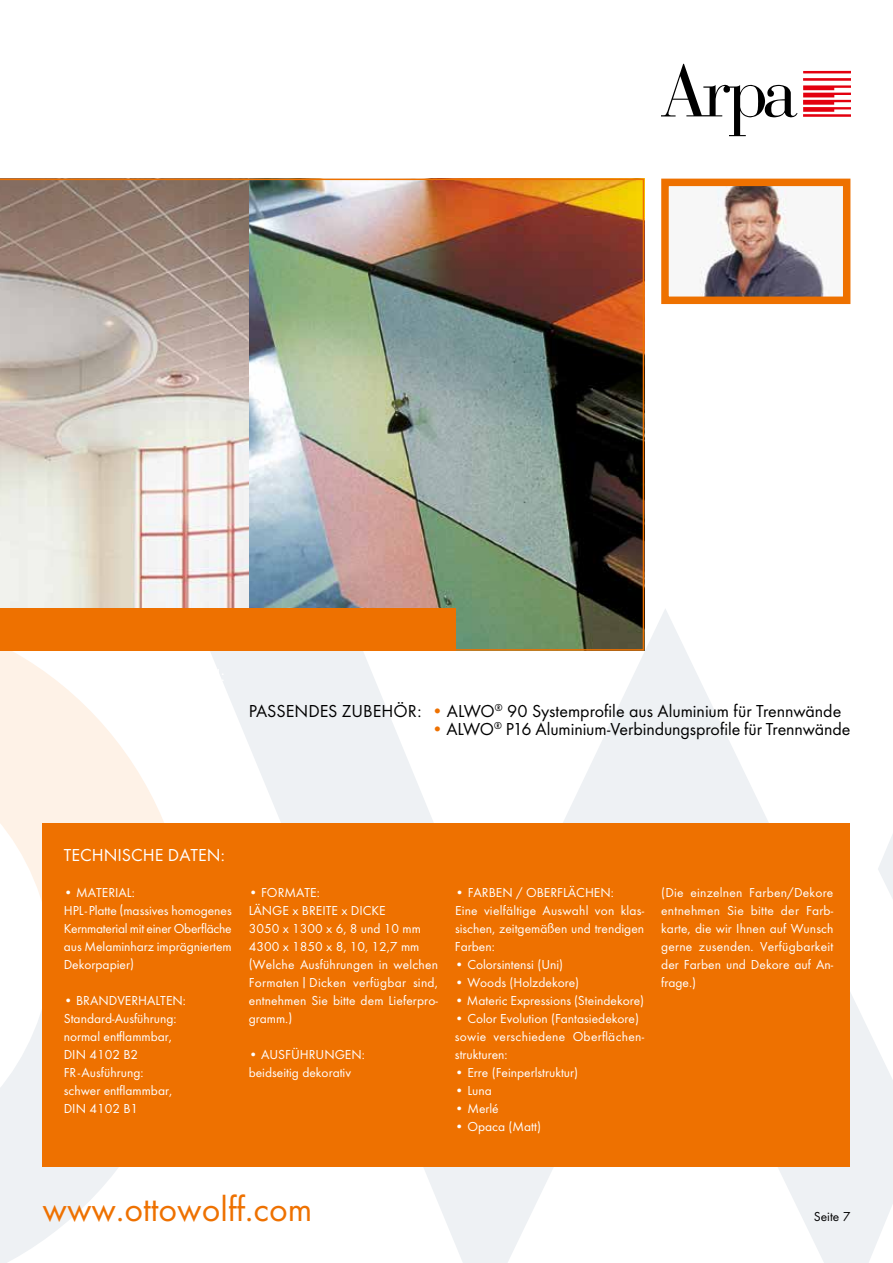
<style>
.page{position:relative;width:893px;height:1263px;background:#fff}
.page>*{position:absolute;margin:0;border:0;box-sizing:border-box;transform-origin:0 0}
.t1{font:36px "Function";color:#ee7100}
.t2{font:18px "Function";letter-spacing:-.005em;color:#000}
.t3{font:18px "Function";color:#fff}
.t4{font:13.5px/18px "Function";color:#fff}
.t5{font:13.5px "Function";color:#000}
.s1{color:#ee7100}
</style>
<div class="page">
<img style="left:0;top:179px;width:644px;height:429px">
<svg style="left:0;top:651px;width:189px;height:264px;fill:#fef2e7"></svg>
<svg style="left:0;top:995px;width:119px;height:268px;fill:#eef1f4"></svg>
<svg style="left:201px;top:608px;width:692px;height:655px"></svg>
<img style="left:699px;top:188px;width:128px;height:107px">
<div style="left:661px;top:179px;width:189px;height:125px;border:8px solid #ee7100"></div>
<svg style="left:661px;top:64px;width:136px;height:72px"></svg>
<svg style="left:803px;top:71px;width:47px;height:46px"></svg>
<div style="left:0;top:608px;width:455px;height:43px;background:#ee7100"></div>
<div style="left:43px;top:824px;width:807px;height:343px;background:#ee7100"></div>
<h2 class="t2" style="left:249px;top:701px;width:594px">PASSENDES ZUBEHÖR: <span class="s1">•</span> ALWO<sup>®</sup> 90 Systemprofile aus Aluminium für Trennwände</h2>
<h2 class="t2" style="left:432px;top:719px;width:420px"><span class="s1">•</span> ALWO<sup>®</sup> P16 Aluminium-Verbindungsprofile für Trennwände</h2>
<h2 class="t3" style="left:64px;top:845px;width:51px">Technisc</h2>
<h2 class="t3" style="left:143px;top:845px;width:83px">he Daten :</h2>
<p class="t4" style="left:64px;top:884px;width:39px">• Materi</p>
<p class="t4" style="left:64px;top:884px;width:169px;text-indent:55px">al:<br>H PL-Platte (massives homogenes<br>Kernmaterial mit einer Oberfläche aus Melaminharz imprägniertem<br>Dekorpapier)</p>
<p class="t4" style="left:64px;top:992px;width:44px">•Brandver</p>
<p class="t4" style="left:64px;top:992px;width:124px;text-indent:74px">halten :<br>Standard-Ausführung: normal entflammbar,<br>DIN 4102 B2<br>FR-Ausführung:<br>schwer entflammbar,<br>DIN 4102 B1</p>
<p class="t4" style="left:249px;top:884px;width:191px">•Formate:<br>LÄNGE x BREITE x DICKE<br>3050 x 1300 x 6, 8 und 10 mm<br>4300 x 1850 x 8, 10, 12,7 mm (Welche Ausführungen in welchen<br>Formaten|Dicken verfügbar sind, entnehmen Sie bitte dem Lieferpro&shy;gramm.)</p>
<p class="t4" style="left:249px;top:1046px;width:21px">•Ausf</p>
<p class="t4" style="left:291px;top:1046px;width:27px">ührun</p>
<p class="t4" style="left:249px;top:1046px;width:118px;text-indent:86px">gen: beidseitig dekorativ</p>
<p class="t4" style="left:455px;top:884px;width:191px">• FARBEN / OBERFLÄCH EN:<br>Eine vielfältige Auswahl von klas&shy;sischen, zeitgemäßen und trendigen<br>Farben:</p>
<p class="t4" style="left:455px;top:956px;width:110px">• Colorsintensi (Uni)</p>
<p class="t4" style="left:455px;top:974px;width:126px">• Woods (Holzdekore)</p>
<p class="t4" style="left:455px;top:992px;width:191px">• Materic Expressions (Steindekore)</p>
<p class="t4" style="left:455px;top:1010px;width:191px">• Color Evolution (Fantasiedekore) sowie verschiedene Oberflächen&shy;strukturen:</p>
<p class="t4" style="left:455px;top:1064px;width:125px">• Erre (Feinperlstruktur)</p>
<p class="t4" style="left:455px;top:1082px;width:38px">• Luna</p>
<p class="t4" style="left:455px;top:1100px;width:45px">• Merlé</p>
<p class="t4" style="left:455px;top:1118px;width:88px">• Opaca (Matt)</p>
<p class="t4" style="left:661px;top:884px;width:174px;text-align:justify">(Die einzelnen Farben/Dekore entnehmen Sie bitte der Farb&shy;karte, die wir Ihnen auf Wunsch gerne zusenden. Verfügbarkeit der Farben und Dekore auf An&shy;frage.)</p>
<h1 class="t1" style="left:43px;top:1188px;width:271px">www.ottowolff.com</h1>
<p class="t5" style="left:814px;top:1209px;width:38px">Seite 7</p>
</div>
